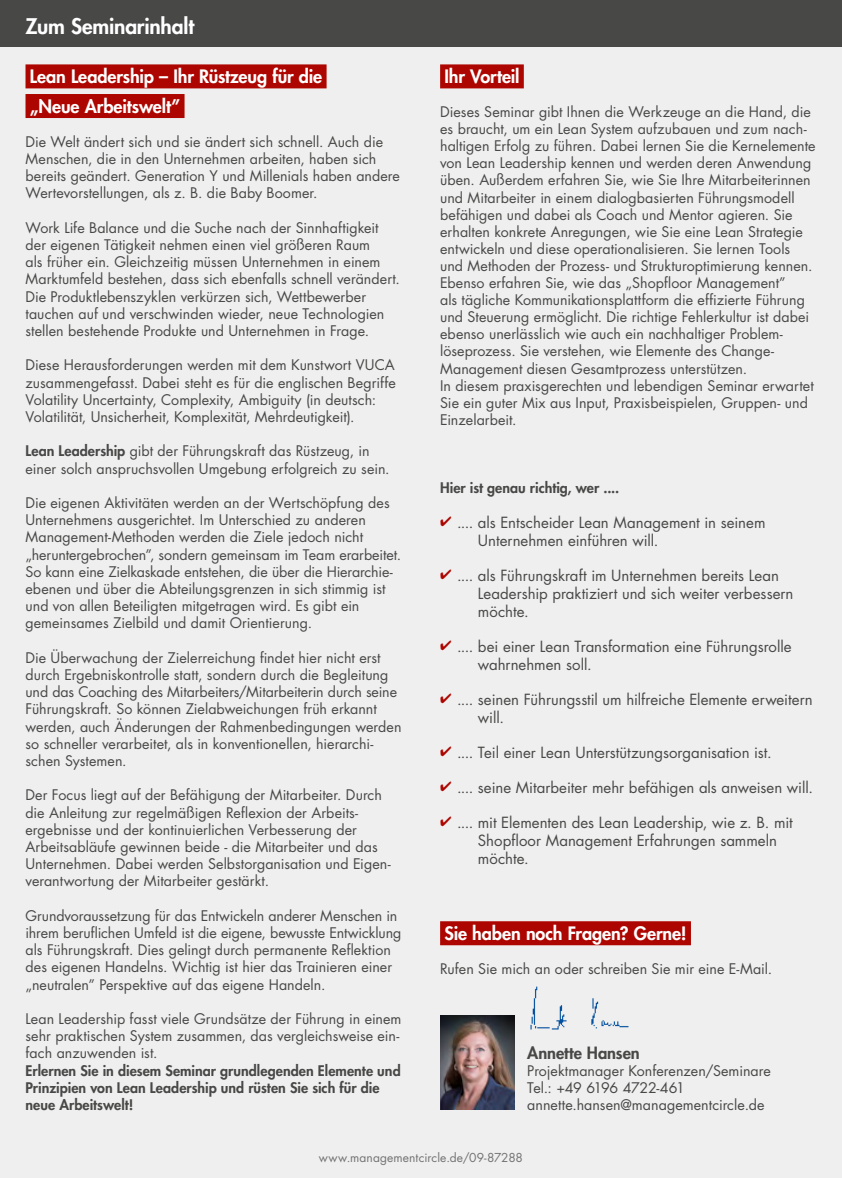
<style>
.page{position:relative;width:842px;height:1178px;background:#efefef}
.page>*{position:absolute;margin:0;border:0;box-sizing:border-box;transform-origin:0 0}
.t1{font:800 21px "Futura Std";letter-spacing:-.01em;color:#fff}
.t2{font:800 18px/29.5px "Futura Std";letter-spacing:-.005em;color:#fff}
.t3{font:800 16.5px "Futura Std";color:#484847}
.t4{font:15px/18px "Futura Std";color:#484847}
.t5{font:14.25px/17.2px "Futura Std";letter-spacing:.005em;color:#484847}
.t6{font:800 14.25px/17.2px "Futura Std";color:#484847}
.t7{font:12px "Futura Std";letter-spacing:.01em;color:#737373}
.s1{font-weight:800}
.s2{color:#ad0600}
</style>
<div class="page">
<div style="left:0;top:0;width:842px;height:47px;background:#484847"></div>
<div style="left:440px;top:921px;width:251px;height:24px;background:#ad0600"></div>
<div style="left:440px;top:64px;width:84px;height:24px;background:#ad0600"></div>
<div style="left:26px;top:64px;width:301px;height:24px;background:#ad0600"></div>
<div style="left:26px;top:94px;width:159px;height:24px;background:#ad0600"></div>
<img style="left:440px;top:1015px;width:74px;height:95px">
<img style="left:530px;top:986px;width:99px;height:44px">
<h1 class="t1" style="left:26px;top:13px;width:170px">Zum Seminarinhalt</h1>
<p class="t2" style="left:30px;top:61px;width:294px">Lean Leadership – Ihr Rüstzeug für die „Neue Arbeitswelt”</p>
<p class="t5" style="left:26px;top:133px;width:376px">Die Welt ändert sich und sie ändert sich schnell. Auch die Menschen, die in den Unternehmen arbeiten, haben sich bereits geändert. Generation Y und Millenials haben andere Wertevorstellungen, als z. B. die Baby Boomer.</p>
<p class="t5" style="left:26px;top:219px;width:376px">Work Life Balance und die Suche nach der Sinnhaftigkeit der eigenen Tätigkeit nehmen einen viel größeren Raum<br>als früher ein. Gleichzeitig müssen Unternehmen in einem Marktumfeld bestehen, dass sich ebenfalls schnell verändert.<br>Die Produktlebenszyklen verkürzen sich, Wettbewerber tauchen auf und verschwinden wieder, neue Technologien stellen bestehende Produkte und Unternehmen in Frage.</p>
<p class="t5" style="left:26px;top:357px;width:372px">Diese Herausforderungen werden mit dem Kunstwort VUCA zusammengefasst. Dabei steht es für die englischen Begriffe Volatility Uncertainty, Complexity, Ambiguity (in deutsch:<br>Volatilität, Unsicherheit, Komplexität, Mehrdeutigkeit).</p>
<p class="t5" style="left:26px;top:443px;width:366px"><span class="s1">Lean Leadership</span> gibt der Führungskraft das Rüstzeug, in einer solch anspruchsvollen Umgebung erfolgreich zu sein.</p>
<p class="t5" style="left:26px;top:494px;width:377px">Die eigenen Aktivitäten werden an der Wertschöpfung des Unternehmens ausgerichtet. Im Unterschied zu anderen Management-Methoden werden die Ziele jedoch nicht „heruntergebrochen”, sondern gemeinsam im Team erarbeitet.<br>So kann eine Zielkaskade entstehen, die über die Hierarchie&shy;ebenen und über die Abteilungsgrenzen in sich stimmig ist und von allen Beteiligten mitgetragen wird. Es gibt ein gemeinsames Zielbild und damit Orientierung.</p>
<p class="t5" style="left:26px;top:649px;width:378px">Die Überwachung der Zielerreichung findet hier nicht erst durch Ergebniskontrolle statt, sondern durch die Begleitung und das Coaching des Mitarbeiters/Mitarbeiterin durch seine Führungskraft. So können Zielabweichungen früh erkannt werden, auch Änderungen der Rahmenbedingungen werden so schneller verarbeitet, als in konventionellen, hierarchi&shy;schen Systemen.</p>
<p class="t5" style="left:26px;top:787px;width:367px">Der Focus liegt auf der Befähigung der Mitarbeiter. Durch die Anleitung zur regelmäßigen Reflexion der Arbeits&shy;ergebnisse und der kontinuierlichen Verbesserung der Arbeitsabläufe gewinnen beide - die Mitarbeiter und das Unternehmen. Dabei werden Selbstorganisation und Eigen&shy;verantwortung der Mitarbeiter gestärkt.</p>
<p class="t5" style="left:26px;top:907px;width:377px">Grundvoraussetzung für das Entwickeln anderer Menschen in ihrem beruflichen Umfeld ist die eigene, bewusste Entwicklung als Führungskraft. Dies gelingt durch permanente Reflektion des eigenen Handelns. Wichtig ist hier das Trainieren einer „neutralen” Perspektive auf das eigene Handeln.</p>
<p class="t5" style="left:26px;top:1010px;width:378px">Lean Leadership fasst viele Grundsätze der Führung in einem sehr praktischen System zusammen, das vergleichsweise ein&shy;fach anzuwenden ist.</p>
<p class="t6" style="left:26px;top:1062px;width:377px">Erlernen Sie in diesem Seminar grundlegenden Elemente und<br>Prinzipien von Lean Leadership und rüsten Sie sich für die neue Arbeitswelt!</p>
<p class="t2" style="left:444px;top:61px;width:77px">Ihr Vorteil</p>
<p class="t5" style="left:440px;top:103px;width:377px">Dieses Seminar gibt Ihnen die Werkzeuge an die Hand, die es braucht, um ein Lean System aufzubauen und zum nach&shy;haltigen Erfolg zu führen. Dabei lernen Sie die Kernelemente von Lean Leadership kennen und werden deren Anwendung üben. Außerdem erfahren Sie, wie Sie Ihre Mitarbeiterinnen und Mitarbeiter in einem dialogbasierten Führungsmodell befähigen und dabei als Coach und Mentor agieren. Sie erhalten konkrete Anregungen, wie Sie eine Lean Strategie entwickeln und diese operationalisieren. Sie lernen Tools und Methoden der Prozess- und Strukturoptimierung kennen.<br>Ebenso erfahren Sie, wie das „Shopfloor Management”<br>als tägliche Kommunikationsplattform die effizierte Führung und Steuerung ermöglicht. Die richtige Fehlerkultur ist dabei ebenso unerlässlich wie auch ein nachhaltiger Problem&shy;löseprozess. Sie verstehen, wie Elemente des Change-Management diesen Gesamtprozess unterstützen.<br>In diesem praxisgerechten und lebendigen Seminar erwartet Sie ein guter Mix aus Input, Praxisbeispielen, Gruppen- und Einzelarbeit.</p>
<p class="t6" style="left:440px;top:479px;width:181px">Hier ist genau richtig, wer ....</p>
<p class="t4" style="left:478px;top:514px;width:289px;text-indent:-38px"><span class="s2">✔</span> .... als Entscheider Lean Management in seinem<br>Unternehmen einführen will.</p>
<p class="t4" style="left:478px;top:567px;width:317px;text-indent:-38px"><span class="s2">✔</span> .... als Führungskraft im Unternehmen bereits Lean<br>Leadership praktiziert und sich weiter verbessern möchte.</p>
<p class="t4" style="left:478px;top:638px;width:315px;text-indent:-38px"><span class="s2">✔</span> .... bei einer Lean Transformation eine Führungsrolle wahrnehmen soll.</p>
<p class="t4" style="left:478px;top:691px;width:336px;text-indent:-38px"><span class="s2">✔</span> .... seinen Führungsstil um hilfreiche Elemente erweitern will.</p>
<p class="t4" style="left:440px;top:744px;width:333px"><span class="s2">✔</span> .... Teil einer Lean Unterstützungsorganisation ist.</p>
<p class="t4" style="left:440px;top:779px;width:374px"><span class="s2">✔</span> .... seine Mitarbeiter mehr befähigen als anweisen will.</p>
<p class="t4" style="left:478px;top:814px;width:316px;text-indent:-38px"><span class="s2">✔</span> .... mit Elementen des Lean Leadership, wie z. B. mit<br>Shopfloor Management Erfahrungen sammeln möchte.</p>
<p class="t2" style="left:444px;top:918px;width:244px">Sie haben noch Fragen? Gerne!</p>
<p class="t5" style="left:440px;top:960px;width:334px">Rufen Sie mich an oder schreiben Sie mir eine E-Mail.</p>
<p class="t3" style="left:527px;top:1042px;width:114px">Annette Hansen</p>
<p class="t5" style="left:527px;top:1062px;width:245px">Projektmanager Konferenzen/Seminare<br>Tel.: +49 6196 4722-461 annette.hansen@managementcircle.de</p>
<p class="t7" style="left:319px;top:1149px;width:206px">www.managementcircle.de/09-87288</p>
</div>
